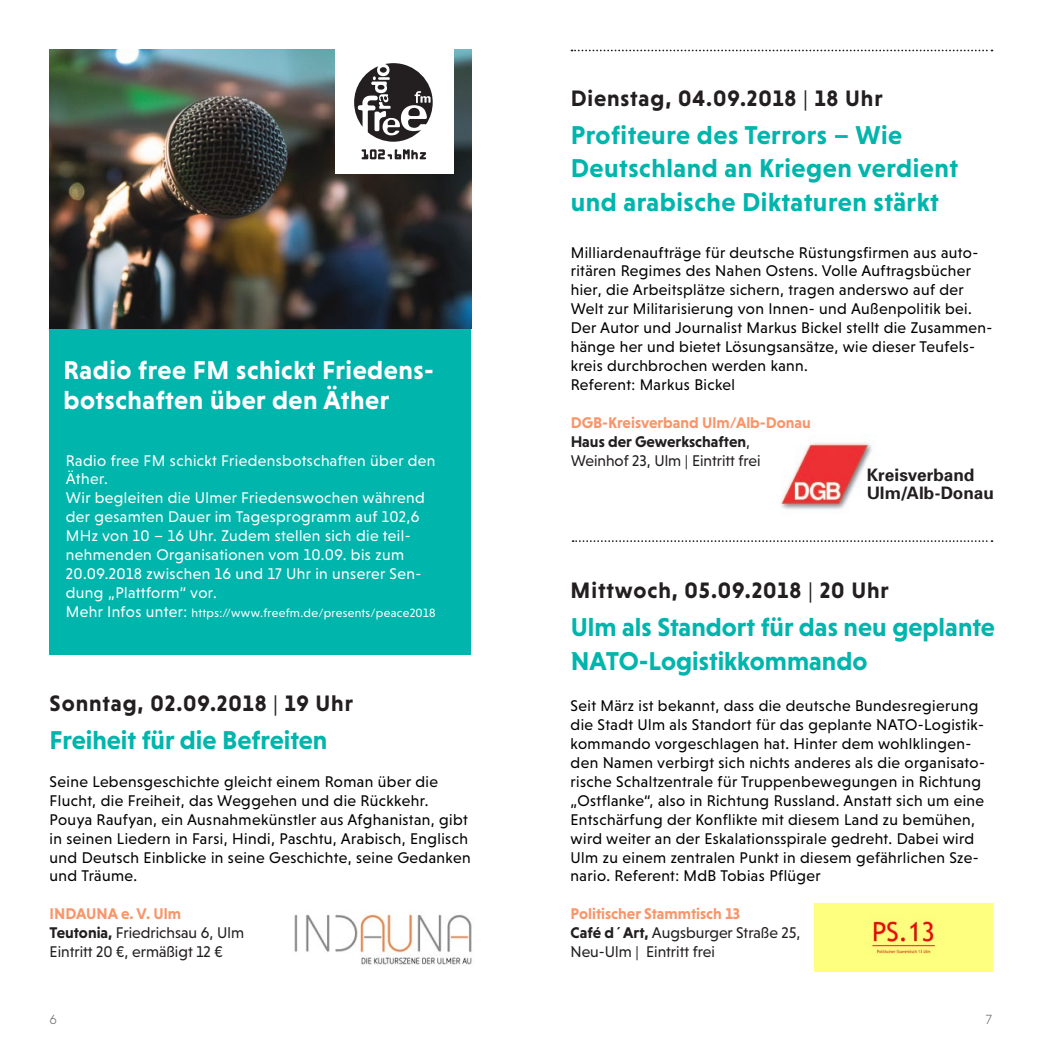
<style>
.page{position:relative;width:1042px;height:1042px;background:#fff}
.page>*{position:absolute;margin:0;border:0;box-sizing:border-box;transform-origin:0 0}
.t1{font:700 26.25px/33.2px "Niveau Grotesk";letter-spacing:.01em;color:#00b5ac}
.t2{font:700 26.25px/29.8px "Niveau Grotesk";letter-spacing:.02em;color:#fff}
.t3{font:700 22.75px "Niveau Grotesk";letter-spacing:.04em;color:#231f20}
.t4{font:700 17.15px/18.4px "Univers";letter-spacing:-.005em;color:#231f20}
.t5{font:15.75px/18.9px "Niveau Grotesk";letter-spacing:.025em;color:#000001}
.t6{font:15.75px/18.9px "Niveau Grotesk";letter-spacing:.025em;color:#fff}
.t7{font:15.75px/18.9px "Niveau Grotesk";color:#231f20}
.t8{font:700 15.75px/18.9px "Niveau Grotesk";color:#f7966b}
.t9{font:300 13.12px "Brown Std";color:#6c6d70}
.t10{font:12.25px "Niveau Grotesk";letter-spacing:.025em;color:#fff}
.s1{font-size:15.75px}
.s2{font-weight:400}
.s3{font-weight:700;color:#f7966b}
.s4{font-weight:700}
.s5{color:#231f20}
.s6{font-weight:400;color:#231f20}
</style>
<div class="page">
<img style="left:781px;top:442px;width:91px;height:68px">
<svg style="left:571px;top:50px;width:421px;height:1px"></svg>
<img style="left:294px;top:914px;width:178px;height:51px">
<svg style="left:572px;top:540px;width:420px;height:2px"></svg>
<img style="left:814px;top:903px;width:178px;height:69px">
<div style="left:49px;top:50px;width:422px;height:604px;background:#00b5ac"></div>
<img style="left:49px;top:50px;width:422px;height:278px">
<div style="left:335px;top:47px;width:118px;height:127px;background:#fff"></div>
<svg style="left:354px;top:63px;width:79px;height:96px"></svg>
<div style="left:380px;top:67px;width:7px;height:6px;background:#231f20;border-radius:50%"></div>
<h1 class="t2" style="left:63px;top:355px;width:372px">Radio free FM schickt Friedens&shy;botschaften über den Äther</h1>
<p class="t6" style="left:66px;top:451px;width:371px">Radio free FM schickt Friedensbotschaften über den Äther.<br>Wir begleiten die Ulmer Friedenswochen während der gesamten Dauer im Tagesprogramm auf 102,6<br>MHz von 10 – 16 Uhr. Zudem stellen sich die teil&shy;nehmenden Organisationen vom 10.09. bis zum 20.09.2018 zwischen 16 und 17 Uhr in unserer Sen&shy;dung „Plattform“ vor.</p>
<p class="t10" style="left:66px;top:606px;width:371px"><span class="s1">Mehr Infos unter:</span> https://www.freefm.de/presents/peace2018</p>
<h2 class="t3" style="left:50px;top:690px;width:305px">Sonntag, 02.09.2018 <span class="s2">|</span> 19 Uhr</h2>
<h1 class="t1" style="left:50px;top:723px;width:279px">Freiheit für die Befreiten</h1>
<p class="t5" style="left:50px;top:772px;width:422px">Seine Lebensgeschichte gleicht einem Roman über die Flucht, die Freiheit, das Weggehen und die Rückkehr.<br>Pouya Raufyan, ein Ausnahmekünstler aus Afghanistan, gibt in seinen Liedern in Farsi, Hindi, Paschtu, Arabisch, Englisch und Deutsch Einblicke in seine Geschichte, seine Gedanken und Träume.</p>
<p class="t7" style="left:50px;top:904px;width:196px"><span class="s3">INDAUNA e. V. Ulm<br></span><span class="s4">Teutonia,</span> Friedrichsau 6, Ulm<br>Eintritt 20 €, ermäßigt 12 €</p>
<h2 class="t3" style="left:571px;top:85px;width:313px">Dienstag, 04.09.2018 <span class="s2">|</span> 18 Uhr</h2>
<h1 class="t1" style="left:571px;top:118px;width:389px">Profiteure des Terrors – Wie<br>Deutschland an Kriegen verdient und arabische Diktaturen stärkt</h1>
<p class="t5" style="left:571px;top:243px;width:423px">Milliardenaufträge für deutsche Rüstungsfirmen aus auto&shy;ritären Regimes des Nahen Ostens. Volle Auftragsbücher hier, die Arbeitsplätze sichern, tragen anderswo auf der Welt zur Militarisierung von Innen- und Außenpolitik bei.<br>Der Autor und Journalist Markus Bickel stellt die Zusammen&shy;hänge her und bietet Lösungsansätze, wie dieser Teufels&shy;kreis durchbrochen werden kann.<br>Referent: Markus Bickel</p>
<p class="t8" style="left:571px;top:413px;width:242px">DGB-Kreisverband Ulm/Alb-Donau<br><span class="s5">Haus der Gewerkschaften</span><span class="s6">,<br>Weinhof 23, Ulm | Eintritt frei</span></p>
<p class="t4" style="left:866px;top:465px;width:129px">Kreisverband<br>Ulm/Alb-Donau</p>
<h2 class="t3" style="left:570px;top:577px;width:320px">Mittwoch, 05.09.2018 <span class="s2">|</span> 20 Uhr</h2>
<h1 class="t1" style="left:571px;top:610px;width:425px">Ulm als Standort für das neu geplante<br>NATO-Logistikkommando</h1>
<p class="t5" style="left:570px;top:696px;width:416px">Seit März ist bekannt, dass die deutsche Bundesregierung die Stadt Ulm als Standort für das geplante NATO-Logistik&shy;kommando vorgeschlagen hat. Hinter dem wohlklingen&shy;den Namen verbirgt sich nichts anderes als die organisato&shy;rische Schaltzentrale für Truppenbewegungen in Richtung „Ostflanke“, also in Richtung Russland. Anstatt sich um eine Entschärfung der Konflikte mit diesem Land zu bemühen, wird weiter an der Eskalationsspirale gedreht. Dabei wird Ulm zu einem zentralen Punkt in diesem gefährlichen Sze&shy;nario. Referent: MdB Tobias Pflüger</p>
<p class="t7" style="left:570px;top:904px;width:231px"><span class="s3">Politischer Stammtisch 13<br></span><span class="s4">Café d´Art,</span> Augsburger Straße 25,<br>Neu-Ulm | Eintritt frei</p>
<p class="t9" style="left:50px;top:1012px;width:9px">6</p>
<p class="t9" style="left:985px;top:1012px;width:8px">7</p>
</div>
